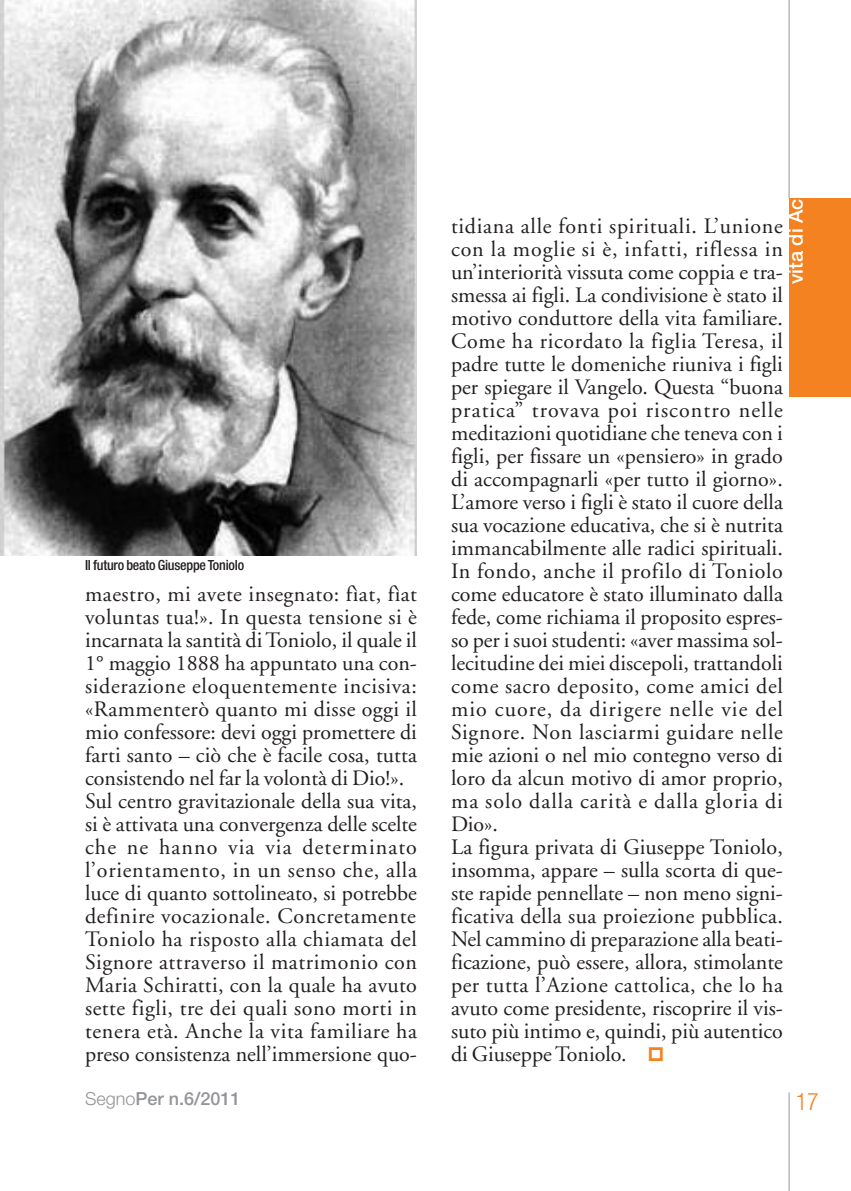
<style>
.page{position:relative;width:851px;height:1191px;background:#fff}
.page>*{position:absolute;margin:0;border:0;box-sizing:border-box;transform-origin:0 0}
.t1{font:300 condensed 24px "Helvetica Neue LT Std";color:#f58220}
.t2{font:22px/23px "Adobe Garamond";letter-spacing:.005em;color:#231f20}
.t3{font:500 20px "Helvetica Neue LT Std";color:#fff}
.t4{font:500 18px "Helvetica Neue LT Std";color:#939598}
.t5{font:500 condensed 14px "Helvetica Neue LT Std";letter-spacing:-.015em;color:#231f20}
.s1{font-weight:300}
</style>
<div class="page">
<div style="left:788px;top:198px;width:62px;height:199px;background:#f58220"></div>
<hr style="left:788px;top:1092px;width:1px;height:99px;background:#939598">
<hr style="left:788px;top:0;width:1px;height:198px;background:#939598">
<img style="left:0;top:0;width:417px;height:555px">
<p class="t5" style="left:85px;top:560px;width:161px">Il futuro beato GiuseppeToniolo</p>
<p class="t2" style="left:85px;top:584px;width:333px">maestro, mi avete insegnato: fìat, fìat voluntas tua!». In questa tensione si è incarnata la santità diToniolo, il quale il 1° maggio 1888 ha appuntato una con&shy;siderazione eloquentemente incisiva: «Rammenterò quanto mi disse oggi il mio confessore: devi oggi promettere di farti santo – ciò che è facile cosa, tutta consistendo nel far la volontà di Dio!».<br>Sul centro gravitazionale della sua vita, si è attivata una convergenza delle scelte che ne hanno via via determinato l’orientamento, in un senso che, alla luce di quanto sottolineato, si potrebbe definire vocazionale. Concretamente Toniolo ha risposto alla chiamata del Signore attraverso il matrimonio con Maria Schiratti, con la quale ha avuto sette figli, tre dei quali sono morti in tenera età. Anche la vita familiare ha preso consistenza nell’immersione quo-</p>
<p class="t4" style="left:85px;top:1092px;width:157px"><span class="s1">Segno</span>Per n.6/2011</p>
<p class="t3" style="left:788px;top:284px;width:87px;rotate:-90deg">vita di Ac</p>
<p class="t2" style="left:451px;top:216px;width:333px">tidiana alle fonti spirituali. L’unione con la moglie si è, infatti, riflessa in un’interiorità vissuta come coppia e tra&shy;smessa ai figli. La condivisione è stato il motivo conduttore della vita familiare.<br>Come ha ricordato la figlia Teresa, il padre tutte le domeniche riuniva i figli per spiegare il Vangelo. Questa “buona pratica” trovava poi riscontro nelle meditazioni quotidiane che teneva con i figli, per fissare un «pensiero» in grado di accompagnarli «per tutto il giorno».<br>L’amore verso i figli è stato il cuore della sua vocazione educativa, che si è nutrita immancabilmente alle radici spirituali.<br>In fondo, anche il profilo di Toniolo come educatore è stato illuminato dalla fede, come richiama il proposito espres&shy;so per i suoi studenti: «aver massima sol&shy;lecitudine dei miei discepoli, trattandoli come sacro deposito, come amici del mio cuore, da dirigere nelle vie del Signore. Non lasciarmi guidare nelle mie azioni o nel mio contegno verso di loro da alcun motivo di amor proprio, ma solo dalla carità e dalla gloria di Dio».<br>La figura privata di Giuseppe Toniolo, insomma, appare – sulla scorta di que&shy;ste rapide pennellate – non meno signi&shy;ficativa della sua proiezione pubblica.<br>Nel cammino di preparazione alla beati&shy;ficazione, può essere, allora, stimolante per tutta l’Azione cattolica, che lo ha avuto come presidente, riscoprire il vis&shy;suto più intimo e, quindi, più autentico di GiuseppeToniolo.</p>
<p class="t1" style="left:795px;top:1092px;width:25px">17</p>
</div>
